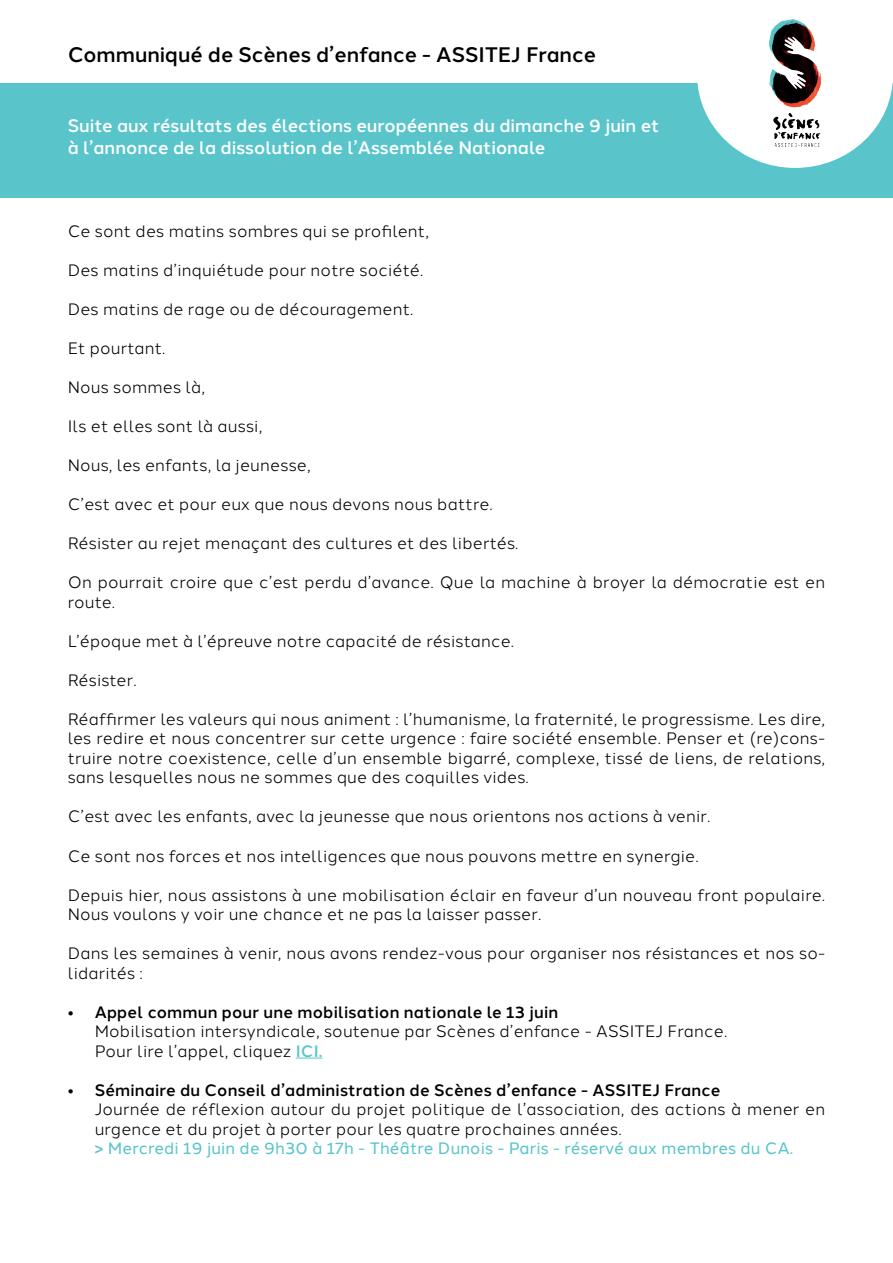
<style>
.page{position:relative;width:893px;height:1263px;background:#fff}
.page>*{position:absolute;margin:0;border:0;box-sizing:border-box;transform-origin:0 0}
.t1{font:500 21px "Halcom";color:#000001}
.t2{font:500 18px/21.6px "Halcom";color:#fff}
.t3{font:16.5px/19.5px "Halcom";letter-spacing:.01em;color:#000001}
.t4{font:500 16.5px "Halcom";letter-spacing:.01em;color:#000001}
.t5{font:16.5px "Halcom";letter-spacing:.01em;color:#59c5cb}
.s1{font-weight:500;color:#59c5cb}
</style>
<div class="page">
<div style="left:0;top:84px;width:893px;height:114px;background:#59c5cb"></div>
<svg style="left:697px;top:17px;width:196px;height:151px"></svg>
<svg style="left:296px;top:1058px;width:27px;height:1px"></svg>
<img style="left:768px;top:18px;width:52px;height:129px">
<p class="t1" style="left:68px;top:38px;width:530px">Communiqué de Scènes d’enfance - ASSITEJ France</p>
<p class="t2" style="left:68px;top:113px;width:593px">Suite aux résultats des élections européennes du dimanche 9 juin et à l’annonce de la dissolution de l’Assemblée Nationale</p>
<p class="t3" style="left:68px;top:220px;width:363px">Ce sont des matins sombres qui se profilent,</p>
<p class="t3" style="left:68px;top:259px;width:357px">Des matins d’inquiétude pour notre société.</p>
<p class="t3" style="left:68px;top:298px;width:347px">Des matins de rage ou de découragement.</p>
<p class="t3" style="left:68px;top:337px;width:99px">Et pourtant.</p>
<p class="t3" style="left:68px;top:376px;width:139px">Nous sommes là,</p>
<p class="t3" style="left:68px;top:415px;width:196px">Ils et elles sont là aussi,</p>
<p class="t3" style="left:68px;top:454px;width:245px">Nous, les enfants, la jeunesse,</p>
<p class="t3" style="left:68px;top:493px;width:427px">C’est avec et pour eux que nous devons nous battre.</p>
<p class="t3" style="left:68px;top:532px;width:452px">Résister au rejet menaçant des cultures et des libertés.</p>
<p class="t3" style="left:68px;top:571px;width:759px">On pourrait croire que c’est perdu d’avance. Que la machine à broyer la démocratie est en route.</p>
<p class="t3" style="left:68px;top:630px;width:448px">L’époque met à l’épreuve notre capacité de résistance.</p>
<p class="t3" style="left:68px;top:669px;width:71px">Résister.</p>
<p class="t3" style="left:68px;top:708px;width:759px;text-align:justify">Réaffirmer les valeurs qui nous animent : l’humanisme, la fraternité, le progressisme. Les dire, les redire et nous concentrer sur cette urgence : faire société ensemble. Penser et (re)cons&shy;truire notre coexistence, celle d’un ensemble bigarré, complexe, tissé de liens, de relations, sans lesquelles nous ne sommes que des coquilles vides.</p>
<p class="t3" style="left:68px;top:805px;width:644px">C’est avec les enfants, avec la jeunesse que nous orientons nos actions à venir.</p>
<p class="t3" style="left:68px;top:844px;width:633px">Ce sont nos forces et nos intelligences que nous pouvons mettre en synergie.</p>
<p class="t3" style="left:68px;top:883px;width:759px">Depuis hier, nous assistons à une mobilisation éclair en faveur d’un nouveau front populaire.<br>Nous voulons y voir une chance et ne pas la laisser passer.</p>
<p class="t3" style="left:68px;top:942px;width:759px">Dans les semaines à venir, nous avons rendez-vous pour organiser nos résistances et nos so&shy;lidarités :</p>
<p class="t4" style="left:68px;top:998px;width:492px">• Appel commun pour une mobilisation nationale le 13 juin</p>
<p class="t3" style="left:95px;top:1020px;width:634px">Mobilisation intersyndicale, soutenue par Scènes d’enfance - ASSITEJ France.<br>Pour lire l’appel, cliquez <span class="s1">ICI.</span></p>
<p class="t4" style="left:68px;top:1076px;width:654px">• Séminaire du Conseil d’administration de Scènes d’enfance - ASSITEJ France</p>
<p class="t3" style="left:95px;top:1098px;width:732px">Journée de réflexion autour du projet politique de l’association, des actions à mener en urgence et du projet à porter pour les quatre prochaines années.</p>
<p class="t5" style="left:95px;top:1135px;width:700px">&gt; Mercredi 19 juin de 9h30 à 17h - Théâtre Dunois - Paris - réservé aux membres du CA.</p>
</div>
